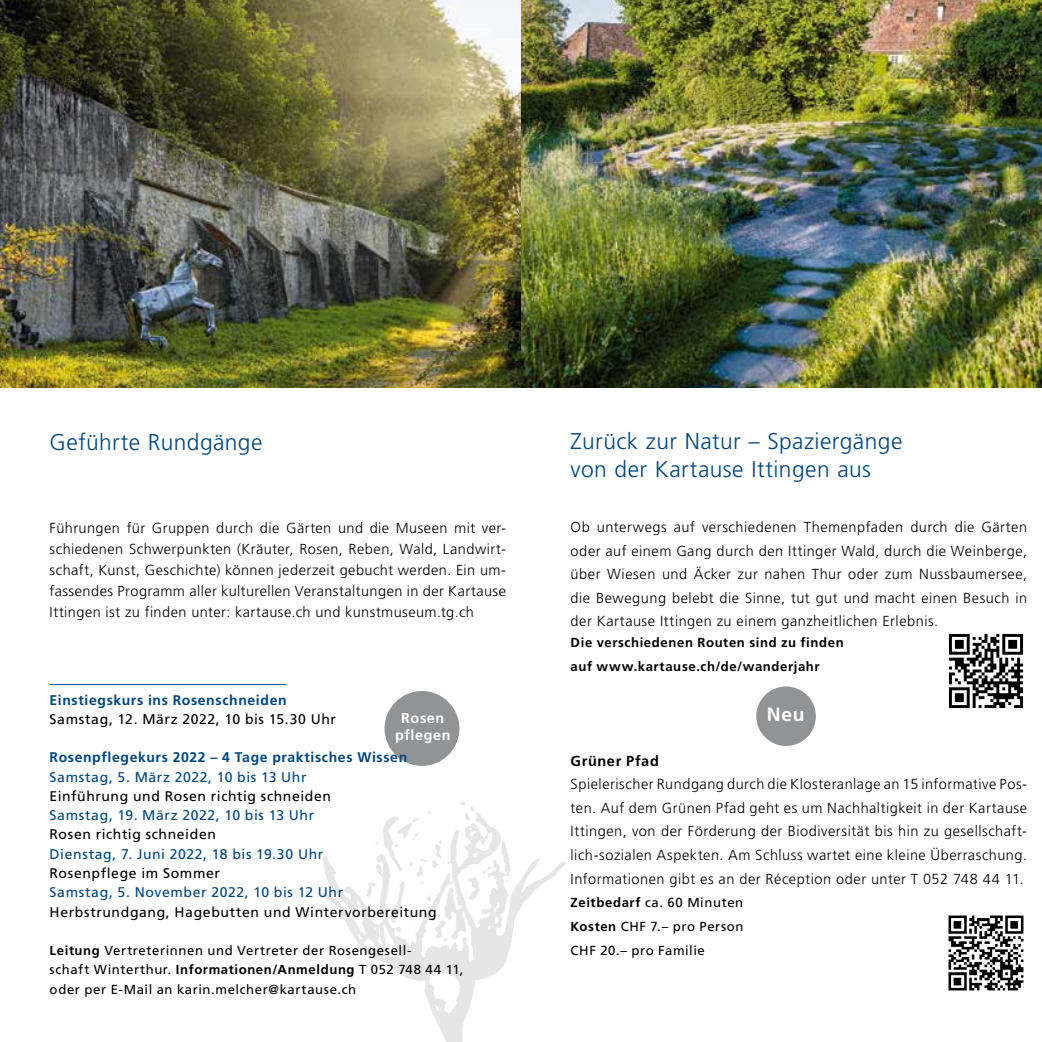
<style>
.page{position:relative;width:1042px;height:1042px;background:#fff}
.page>*{position:absolute;margin:0;border:0;box-sizing:border-box;transform-origin:0 0}
.t1{font:300 22.75px/28px "Frutiger LT Pro";letter-spacing:.015em;color:#00457c}
.t2{font:700 19.25px "Frutiger LT Pro";color:#fff}
.t3{font:300 14.53px/23.6px "Frutiger LT Pro";letter-spacing:.035em;color:#000;text-align:justify}
.t4{font:700 14.53px "Frutiger LT Pro";letter-spacing:.045em;color:#000}
.t5{font:700 14.35px/16.4px "Frutiger LT Pro";letter-spacing:.045em;color:#fff;text-align:center}
.t6{font:14px "Frutiger LT Pro";letter-spacing:.04em;color:#000}
.t7{font:14px "Frutiger LT Pro";letter-spacing:.04em;color:#00457c}
.t8{font:700 14px "Frutiger LT Pro";letter-spacing:.045em;color:#00457c}
.t9{font:13.12px/19.2px "Frutiger LT Pro";letter-spacing:.045em;color:#000}
.t10{font:700 13.12px/23.6px "Frutiger LT Pro";letter-spacing:.045em;color:#000}
.s1{font-weight:700}
</style>
<div class="page">
<img style="left:323px;top:802px;width:243px;height:240px">
<div style="left:384px;top:691px;width:75px;height:75px;background:#929395;border-radius:50%"></div>
<div style="left:756px;top:686px;width:60px;height:60px;background:#929395;border-radius:50%"></div>
<hr style="left:50px;top:684px;width:236px;height:1px;background:#00457c">
<img style="left:949px;top:634px;width:74px;height:74px">
<img style="left:948px;top:915px;width:76px;height:76px">
<img style="left:0;top:0;width:1042px;height:387px">
<h1 class="t1" style="left:50px;top:428px;width:214px">Geführte Rundgänge</h1>
<p class="t3" style="left:50px;top:517px;width:458px;line-height:21px">Führungen für Gruppen durch die Gärten und die Museen mit ver&shy;schiedenen Schwerpunkten (Kräuter, Rosen, Reben, Wald, Landwirt&shy;schaft, Kunst, Geschichte) können jederzeit gebucht werden. Ein um&shy;fassendes Programm aller kulturellen Veranstaltungen in der Kartause Ittingen ist zu finden unter: kartause.ch und kunstmuseum.tg.ch</p>
<h1 class="t1" style="left:570px;top:427px;width:333px">Zurück zur Natur – Spaziergänge von der Kartause Ittingen aus</h1>
<p class="t3" style="left:570px;top:515px;width:458px">Ob unterwegs auf verschiedenen Themenpfaden durch die Gärten oder auf einem Gang durch den Ittinger Wald, durch die Weinberge, über Wiesen und Äcker zur nahen Thur oder zum Nussbaumersee, die Bewegung belebt die Sinne, tut gut und macht einen Besuch in der Kartause Ittingen zu einem ganzheitlichen Erlebnis.</p>
<p class="t10" style="left:570px;top:631px;width:275px">Die verschiedenen Routen sind zu finden auf www.kartause.ch/de/wanderjahr</p>
<p class="t8" style="left:50px;top:691px;width:239px">Einstiegskurs ins Rosenschneiden</p>
<p class="t6" style="left:50px;top:711px;width:288px">Samstag, 12. März 2022, 10 bis 15.30 Uhr</p>
<p class="t8" style="left:50px;top:749px;width:359px">Rosenpflegekurs 2022 – 4 Tage praktisches Wissen</p>
<p class="t7" style="left:50px;top:768px;width:258px">Samstag, 5. März 2022, 10 bis 13 Uhr</p>
<p class="t6" style="left:50px;top:788px;width:283px">Einführung und Rosen richtig schneiden</p>
<p class="t7" style="left:50px;top:807px;width:266px">Samstag, 19. März 2022, 10 bis 13 Uhr</p>
<p class="t6" style="left:50px;top:826px;width:168px">Rosen richtig schneiden</p>
<p class="t7" style="left:50px;top:845px;width:275px">Dienstag, 7. Juni 2022, 18 bis 19.30 Uhr</p>
<p class="t6" style="left:50px;top:865px;width:172px">Rosenpflege im Sommer</p>
<p class="t7" style="left:50px;top:884px;width:295px">Samstag, 5. November 2022, 10 bis 12 Uhr</p>
<p class="t6" style="left:50px;top:903px;width:389px">Herbstrundgang, Hagebutten und Wintervorbereitung</p>
<p class="t9" style="left:50px;top:941px;width:415px"><span class="s1">Leitung</span> Vertreterinnen und Vertreter der Rosengesell-<br>schaft Winterthur. <span class="s1">Informationen/Anmeldung</span> T 052 748 44 11, oder per E-Mail an karin.melcher@kartause.ch</p>
<p class="t5" style="left:395px;top:710px;width:57px">Rosen pflegen</p>
<h2 class="t2" style="left:767px;top:703px;width:39px">Neu</h2>
<p class="t4" style="left:570px;top:752px;width:90px">Grüner Pfad</p>
<p class="t3" style="left:570px;top:772px;width:458px">Spielerischer Rundgang durch die Klosteranlage an 15 informative Pos&shy;ten. Auf dem Grünen Pfad geht es um Nachhaltigkeit in der Kartause Ittingen, von der Förderung der Biodiversität bis hin zu gesellschaft&shy;lich-sozialen Aspekten. Am Schluss wartet eine kleine Überraschung.<br>Informationen gibt es an der Réception oder unter T 052 748 44 11.</p>
<p class="t9" style="left:570px;top:891px;width:174px;line-height:23.6px;text-align:justify"><span class="s1">Zeitbedarf</span> ca. 60 Minuten <span class="s1">Kosten</span> CHF 7.– pro Person CHF 20.– pro Familie</p>
</div>
